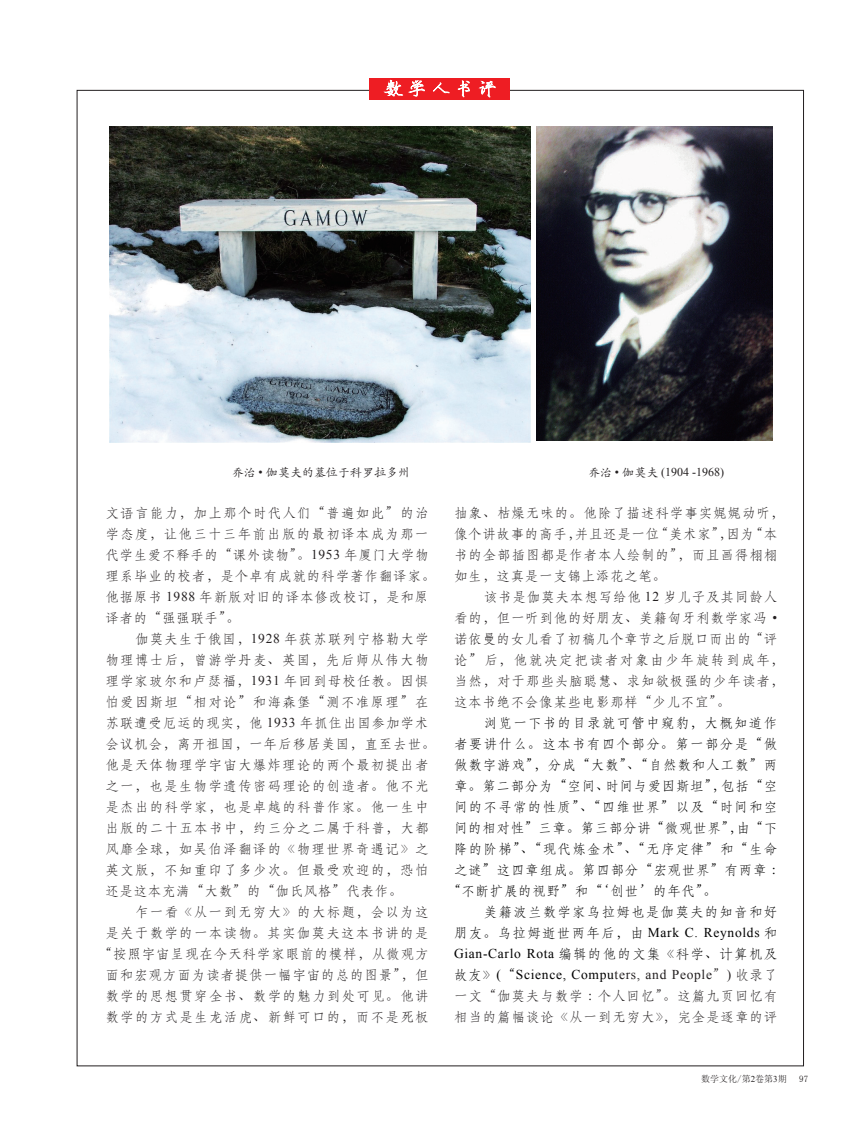
<style>
.page{position:relative;width:859px;height:1123px;background:#fff}
.page>*{position:absolute;margin:0;border:0;box-sizing:border-box;transform-origin:0 0}
.t1{font:13.5px/21px "ST Fangsong";letter-spacing:.095em;color:#231f20}
.t2{font:13.5px/21px "ST Fangsong";letter-spacing:.07em;color:#231f20}
.t3{font:13.5px/21px "ST Fangsong";letter-spacing:.07em;color:#000;text-align:justify}
.t4{font:13.5px "ST Fangsong";letter-spacing:.05em;color:#000}
.t5{font:13.5px "ST Fangsong";letter-spacing:.095em;color:#000}
.t6{font:13.5px "ST Fangsong";letter-spacing:.1em;color:#000}
.t7{font:12px "Times New Roman";color:#231f20}
.t8{font:12px "ST Kaiti";color:#231f20}
.t9{font:9px "Sim Sun";color:#231f20}
.s1{font-family:"Times New Roman"}
.s2{font-family:"ST Kaiti"}
.s3{font-family:"Times New Roman";color:#231f20}
.s4{color:#231f20}
</style>
<div class="page">
<div style="left:369px;top:78px;width:140px;height:22px;background:#ee1d23"></div>
<svg style="left:384px;top:79px;width:19px;height:18px"></svg>
<svg style="left:409px;top:80px;width:16px;height:17px"></svg>
<svg style="left:433px;top:82px;width:17px;height:11px"></svg>
<svg style="left:458px;top:80px;width:12px;height:17px"></svg>
<svg style="left:480px;top:80px;width:16px;height:18px"></svg>
<img style="left:537px;top:126px;width:235px;height:314px">
<img style="left:109px;top:126px;width:422px;height:316px">
<p class="t8" style="left:232px;top:464px;width:180px">乔治 <span class="s1">•</span> 伽莫夫的墓位于科罗拉多州</p>
<p class="t7" style="left:588px;top:463px;width:138px"><span class="s2">乔治</span> • <span class="s2">伽莫夫</span> (1904 -1968)</p>
<p class="t2" style="left:105px;top:502px;width:331px">文语言能力，加上那个时代人们“普遍如此”的治学态度，让他三十三年前出版的最初译本成为那一代学生爱不释手的“课外读物”。<span class="s1">1953</span> 年厦门大学物理系毕业的校者，是个卓有成就的科学著作翻译家。他据原书 <span class="s1">1988</span> 年新版对旧的译本修改校订，是和原译者的“强强联手”。</p>
<p class="t1" style="left:105px;top:628px;width:331px;text-indent:30px">伽莫夫生于俄国，<span class="s1">1928</span> 年获苏联列宁格勒大学物理博士后，曾游学丹麦、英国，先后师从伟大物理学家玻尔和卢瑟福，<span class="s1">1931</span> 年回到母校任教。因惧怕爱因斯坦“相对论”和海森堡“测不准原理”在苏联遭受厄运的现实，他 <span class="s1">1933</span> 年抓住出国参加学术会议机会，离开祖国，一年后移居美国，直至去世。他是天体物理学宇宙大爆炸理论的两个最初提出者之一，也是生物学遗传密码理论的创造者。他不光是杰出的科学家，也是卓越的科普作家。他一生中出版的二十五本书中，约三分之二属于科普，大都风靡全球，如吴伯泽翻译的《物理世界奇遇记》之英文版，不知重印了多少次。但最受欢迎的，恐怕还是这本充满“大数”的“伽氏风格”代表作。</p>
<p class="t1" style="left:99px;top:901px;width:331px;text-align:right">乍一看《从一到无穷大》的大标题，会以为这<br>是关于数学的一本读物。其实伽莫夫这本书讲的是“按照宇宙呈现在今天科学家眼前的模样，从微观方面和宏观方面为读者提供一幅宇宙的总的图景”，但数学的思想贯穿全书、数学的魅力到处可见。他讲数学的方式是生龙活虎、新鲜可口的，而不是死板</p>
<p class="t2" style="left:454px;top:502px;width:331px">抽象、枯燥无味的。他除了描述科学事实娓娓动听，像个讲故事的高手，并且还是一位“美术家”，因为“本书的全部插图都是作者本人绘制的”，而且画得栩栩如生，这真是一支锦上添花之笔。</p>
<p class="t2" style="left:454px;top:586px;width:331px;text-indent:30px">该书是伽莫夫本想写给他 <span class="s1">12</span> 岁儿子及其同龄人看的，但一听到他的好朋友、美籍匈牙利数学家冯 <span class="s1">•</span>诺依曼的女儿看了初稿几个章节之后脱口而出的“评论”后，他就决定把读者对象由少年旋转到成年，当然，对于那些头脑聪慧、求知欲极强的少年读者，这本书绝不会像某些电影那样“少儿不宜”。</p>
<p class="t5" style="left:484px;top:713px;width:295px">浏览一下书的目录就可管中窥豹，大概知道作</p>
<p class="t6" style="left:454px;top:734px;width:325px">者要讲什么。这本书有四个部分。第一部分是“做</p>
<p class="t3" style="left:454px;top:754px;width:325px">做数字游戏”，分成“大数”、“自然数和人工数”两</p>
<p class="t4" style="left:454px;top:776px;width:325px">章。第二部分为“空间、时间与爱因斯坦”，包括“空</p>
<p class="t5" style="left:454px;top:797px;width:325px">间的不寻常的性质”、“四维世界”以及“时间和空</p>
<p class="t4" style="left:454px;top:818px;width:325px">间的相对性”三章。第三部分讲“微观世界”，由“下</p>
<p class="t5" style="left:454px;top:839px;width:325px">降的阶梯”、“现代炼金术”、“无序定律”和“生命</p>
<p class="t3" style="left:454px;top:859px;width:332px">之谜”这四章组成。第四部分“宏观世界”有两章：</p>
<p class="t4" style="left:447px;top:881px;width:271px">“不断扩展的视野”和“‘创世’的年代”。</p>
<p class="t3" style="left:454px;top:901px;width:325px;text-indent:30px">美籍波兰数学家乌拉姆也是伽莫夫的知音和好朋友。乌拉姆逝世两年后，由 <span class="s1">Mark C. Reynolds</span> 和<span class="s1">Gian-Carlo Rota</span> 编辑的他的文集《科学、计算机及故友》<span class="s1">(</span>“<span class="s1">Science, Compu</span><span class="s3">ters, and People</span><span class="s4">”</span><span class="s3">)</span> <span class="s4">收录了一文“伽莫夫与数学：个人回忆”。这篇九页回忆有相当的篇幅谈论《从一到无穷大》，完全是逐章的评</span></p>
<p class="t9" style="left:701px;top:1074px;width:87px">数学文化/第<span class="s1">2</span>卷第<span class="s1">3</span>期</p>
<p class="t9" style="left:799px;top:1074px;width:10px">97</p>
</div>
